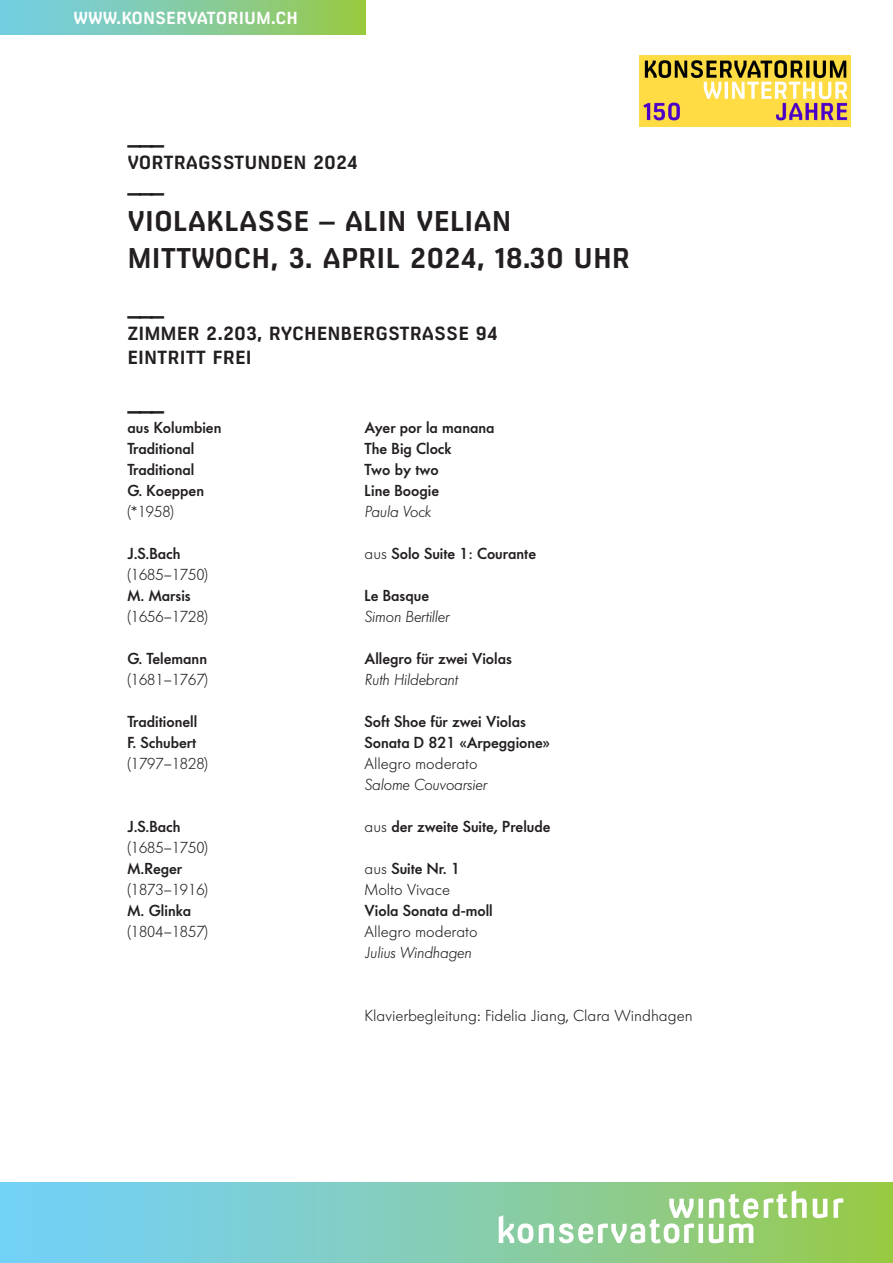
<style>
.page{position:relative;width:893px;height:1263px;background:#fff}
.page>*{position:absolute;margin:0;border:0;box-sizing:border-box;transform-origin:0 0}
.t1{font:700 27px "Milibus Rg";color:#231f20}
.Strich{font:700 22.5px "Milibus Rg";color:#231f20}
.Titel_klein{font:700 18px/24px "Milibus Rg";color:#231f20}
.t2{font:700 16.5px "Milibus Rg";color:#fff}
.Schüler_in{font:500 15.75px "Futura BQ";color:#231f20}
.Schüler_in-2{font:300 15.75px "Futura BQ";color:#231f20}
.Schüler_in-3{font:italic 300 15.75px "Futura BQ";color:#231f20}
.s1{font-weight:300}
</style>
<div class="page">
<img style="left:640px;top:55px;width:210px;height:71px">
<div style="left:0;top:0;width:365px;height:34px;background:linear-gradient(to right,#72ceef,#98c94b)"></div>
<svg style="left:0;top:1182px;width:893px;height:81px;background:#82cdba"></svg>
<svg style="left:499px;top:1190px;width:344px;height:53px"></svg>
<p class="t2" style="left:74px;top:8px;width:226px">WWW.KONSERVATORIUM.CH</p>
<p class="Strich" style="left:128px;top:123px;width:38px">___</p>
<p class="Titel_klein" style="left:128px;top:151px;width:231px">VORTRAGSSTUNDEN 2024</p>
<p class="Strich" style="left:128px;top:171px;width:38px">___</p>
<p class="t1" style="left:128px;top:205px;width:385px">VIOLAKLASSE – ALIN VELIAN</p>
<p class="t1" style="left:128px;top:242px;width:504px">MITTWOCH, 3. APRIL 2024, 18.30 UHR</p>
<p class="Strich" style="left:128px;top:294px;width:38px">___</p>
<p class="Titel_klein" style="left:128px;top:322px;width:371px">ZIMMER 2.203, RYCHENBERGSTRASSE 94<br>EINTRITT FREI</p>
<p class="Strich" style="left:128px;top:389px;width:38px">___</p>
<p class="Schüler_in" style="left:128px;top:417px;width:95px">aus Kolumbien</p>
<p class="Schüler_in" style="left:365px;top:417px;width:131px">Ayer por la manana</p>
<p class="Schüler_in" style="left:128px;top:438px;width:68px">Traditional</p>
<p class="Schüler_in" style="left:365px;top:438px;width:88px">The Big Clock</p>
<p class="Schüler_in" style="left:128px;top:459px;width:68px">Traditional</p>
<p class="Schüler_in" style="left:365px;top:459px;width:76px">Two by two</p>
<p class="Schüler_in" style="left:128px;top:480px;width:78px">G. Koeppen</p>
<p class="Schüler_in" style="left:365px;top:480px;width:76px">Line Boogie</p>
<p class="Schüler_in-2" style="left:128px;top:501px;width:48px">(*1958)</p>
<p class="Schüler_in-3" style="left:365px;top:501px;width:68px">Paula Vock</p>
<p class="Schüler_in" style="left:128px;top:543px;width:54px">J.S.Bach</p>
<p class="Schüler_in" style="left:365px;top:543px;width:173px"><span class="s1">aus</span> Solo Suite 1: Courante</p>
<p class="Schüler_in-2" style="left:128px;top:564px;width:82px">(1685–1750)</p>
<p class="Schüler_in" style="left:128px;top:585px;width:65px">M. Marsis</p>
<p class="Schüler_in" style="left:365px;top:585px;width:66px">Le Basque</p>
<p class="Schüler_in-2" style="left:128px;top:606px;width:82px">(1656–1728)</p>
<p class="Schüler_in-3" style="left:365px;top:606px;width:86px">Simon Bertiller</p>
<p class="Schüler_in" style="left:128px;top:648px;width:81px">G. Telemann</p>
<p class="Schüler_in" style="left:365px;top:648px;width:149px">Allegro für zwei Violas</p>
<p class="Schüler_in-2" style="left:128px;top:669px;width:82px">(1681–1767)</p>
<p class="Schüler_in-3" style="left:365px;top:669px;width:95px">Ruth Hildebrant</p>
<p class="Schüler_in" style="left:128px;top:711px;width:71px">Traditionell</p>
<p class="Schüler_in" style="left:365px;top:711px;width:163px">Soft Shoe für zwei Violas</p>
<p class="Schüler_in" style="left:128px;top:732px;width:70px">F. Schubert</p>
<p class="Schüler_in" style="left:365px;top:732px;width:187px">Sonata D 821 «Arpeggione»</p>
<p class="Schüler_in-2" style="left:128px;top:753px;width:82px">(1797–1828)</p>
<p class="Schüler_in-2" style="left:365px;top:753px;width:115px">Allegro moderato</p>
<p class="Schüler_in-3" style="left:365px;top:774px;width:124px">Salome Couvoarsier</p>
<p class="Schüler_in" style="left:128px;top:816px;width:54px">J.S.Bach</p>
<p class="Schüler_in" style="left:365px;top:816px;width:187px"><span class="s1">aus</span> der zweite Suite, Prelude</p>
<p class="Schüler_in-2" style="left:128px;top:837px;width:82px">(1685–1750)</p>
<p class="Schüler_in" style="left:128px;top:858px;width:56px">M.Reger</p>
<p class="Schüler_in" style="left:365px;top:858px;width:97px"><span class="s1">aus</span> Suite Nr. 1</p>
<p class="Schüler_in-2" style="left:128px;top:879px;width:82px">(1873–1916)</p>
<p class="Schüler_in-2" style="left:365px;top:879px;width:87px">Molto Vivace</p>
<p class="Schüler_in" style="left:128px;top:900px;width:65px">M. Glinka</p>
<p class="Schüler_in" style="left:365px;top:900px;width:130px">Viola Sonata d-moll</p>
<p class="Schüler_in-2" style="left:128px;top:921px;width:82px">(1804–1857)</p>
<p class="Schüler_in-2" style="left:365px;top:921px;width:115px">Allegro moderato</p>
<p class="Schüler_in-3" style="left:365px;top:942px;width:108px">Julius Windhagen</p>
<p class="Schüler_in-2" style="left:365px;top:1005px;width:329px">Klavierbegleitung: Fidelia Jiang, Clara Windhagen</p>
</div>
